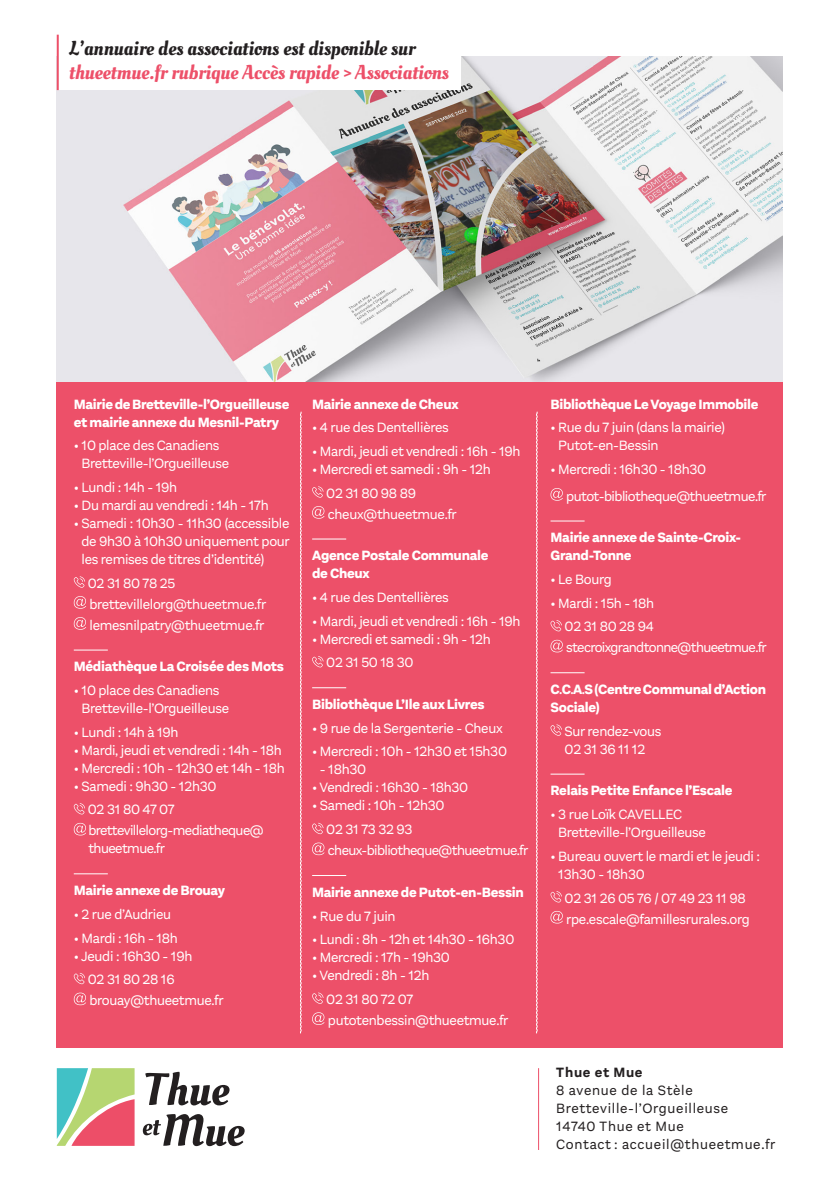
<style>
.page{position:relative;width:840px;height:1191px;background:#fff}
.page>*{position:absolute;margin:0;border:0;box-sizing:border-box;transform-origin:0 0}
.t1{font:20px "Oleo Script";color:#ed5069}
.t2{font:20px "Oleo Script";color:#231f20}
.t3{font:14px/18px "Aestetico";letter-spacing:-.02em;color:#fff}
.t4{font:800 14px/18px "Aestetico";letter-spacing:-.02em;color:#fff}
.t5{font:14px/18px "Aestetico";letter-spacing:-.04em;color:#fff}
.t6{font:14px "Aestetico";letter-spacing:.05em;color:#231f20}
.t7{font:14px "Aestetico";letter-spacing:-.045em;color:#fff}
.t8{font:700 14px "Aestetico";letter-spacing:.05em;color:#231f20}
.s1{font-size:10px}
</style>
<div class="page">
<div style="left:57px;top:381px;width:725px;height:666px;background:#ed5069"></div>
<svg style="left:57px;top:1068px;width:77px;height:77px"></svg>
<svg style="left:145px;top:1071px;width:84px;height:34px"></svg>
<svg style="left:143px;top:1114px;width:101px;height:32px"></svg>
<hr style="left:538px;top:1068px;width:1px;height:82px;background:#ed5069">
<img style="left:57px;top:57px;width:725px;height:324px">
<div style="left:58px;top:23px;width:402px;height:67px;background:#fff"></div>
<svg style="left:300px;top:411px;width:1px;height:622px"></svg>
<svg style="left:536px;top:411px;width:1px;height:622px"></svg>
<hr style="left:57px;top:35px;width:2px;height:55px;background:#ed5069">
<hr style="left:74px;top:649px;width:34px;height:1px;background:#fff">
<hr style="left:74px;top:873px;width:34px;height:1px;background:#fff">
<svg style="left:74px;top:576px;width:11px;height:11px"></svg>
<svg style="left:74px;top:596px;width:12px;height:12px"></svg>
<svg style="left:74px;top:617px;width:12px;height:12px"></svg>
<svg style="left:74px;top:803px;width:11px;height:11px"></svg>
<svg style="left:74px;top:823px;width:12px;height:12px"></svg>
<svg style="left:74px;top:973px;width:11px;height:11px"></svg>
<svg style="left:74px;top:992px;width:12px;height:13px"></svg>
<hr style="left:312px;top:538px;width:34px;height:1px;background:#fff">
<hr style="left:312px;top:687px;width:34px;height:1px;background:#fff">
<hr style="left:312px;top:875px;width:34px;height:1px;background:#fff">
<svg style="left:312px;top:486px;width:11px;height:11px"></svg>
<svg style="left:312px;top:506px;width:12px;height:12px"></svg>
<svg style="left:312px;top:656px;width:11px;height:11px"></svg>
<svg style="left:312px;top:822px;width:11px;height:12px"></svg>
<svg style="left:312px;top:842px;width:12px;height:13px"></svg>
<svg style="left:312px;top:992px;width:11px;height:12px"></svg>
<svg style="left:312px;top:1012px;width:12px;height:13px"></svg>
<hr style="left:550px;top:520px;width:34px;height:1px;background:#fff">
<hr style="left:550px;top:672px;width:34px;height:1px;background:#fff">
<hr style="left:550px;top:773px;width:34px;height:1px;background:#fff">
<svg style="left:550px;top:488px;width:12px;height:12px"></svg>
<svg style="left:550px;top:620px;width:11px;height:11px"></svg>
<svg style="left:550px;top:640px;width:12px;height:12px"></svg>
<svg style="left:550px;top:724px;width:11px;height:12px"></svg>
<svg style="left:550px;top:891px;width:11px;height:11px"></svg>
<svg style="left:550px;top:911px;width:12px;height:12px"></svg>
<p class="t2" style="left:69px;top:36px;width:348px">L’annuaire des associations est disponible sur</p>
<p class="t1" style="left:69px;top:60px;width:381px">thueetmue.fr rubrique Accès rapide &gt; Associations</p>
<p class="t4" style="left:74px;top:395px;width:217px">Mairie de Bretteville-l’Orgueilleuse et mairie annexe du Mesnil-Patry</p>
<p class="t3" style="left:81px;top:437px;width:149px;text-indent:-8px">• 10 place des Canadiens<br>Bretteville-l’Orgueilleuse</p>
<p class="t3" style="left:74px;top:478px;width:105px">• Lundi : 14h - 19h</p>
<p class="t3" style="left:74px;top:496px;width:196px">• Du mardi au vendredi : 14h - 17h</p>
<p class="t3" style="left:81px;top:514px;width:210px;text-align:justify;text-indent:-8px">• Samedi : 10h30 - 11h30 (accessible de 9h30 à 10h30 uniquement pour les remises de titres d’identité)</p>
<p class="t3" style="left:88px;top:574px;width:89px">02 31 80 78 25</p>
<p class="t3" style="left:89px;top:595px;width:178px">brettevillelorg@thueetmue.fr</p>
<p class="t3" style="left:89px;top:616px;width:176px">lemesnilpatry@thueetmue.fr</p>
<p class="t4" style="left:74px;top:658px;width:211px">Médiathèque La Croisée des Mots</p>
<p class="t3" style="left:81px;top:681px;width:149px;text-indent:-8px">• 10 place des Canadiens<br>Bretteville-l’Orgueilleuse</p>
<p class="t3" style="left:74px;top:723px;width:106px">• Lundi : 14h à 19h</p>
<p class="t3" style="left:74px;top:741px;width:209px">• Mardi, jeudi et vendredi : 14h - 18h</p>
<p class="t3" style="left:74px;top:759px;width:212px">• Mercredi : 10h - 12h30 et 14h - 18h</p>
<p class="t3" style="left:74px;top:777px;width:144px">• Samedi : 9h30 - 12h30</p>
<p class="t3" style="left:88px;top:801px;width:88px">02 31 80 47 07</p>
<p class="t5" style="left:88px;top:822px;width:177px">brettevillelorg-mediatheque@ thueetmue.fr</p>
<p class="t4" style="left:74px;top:881px;width:153px">Mairie annexe de Brouay</p>
<p class="t3" style="left:74px;top:905px;width:99px">• 2 rue d’Audrieu</p>
<p class="t3" style="left:74px;top:929px;width:106px">• Mardi : 16h - 18h</p>
<p class="t3" style="left:74px;top:947px;width:120px">• Jeudi : 16h30 - 19h</p>
<p class="t3" style="left:88px;top:970px;width:88px">02 31 80 28 16</p>
<p class="t3" style="left:89px;top:991px;width:135px">brouay@thueetmue.fr</p>
<p class="t4" style="left:312px;top:395px;width:148px">Mairie annexe de Cheux</p>
<p class="t3" style="left:312px;top:419px;width:138px">• 4 rue des Dentellières</p>
<p class="t3" style="left:312px;top:442px;width:210px">• Mardi, jeudi et vendredi : 16h - 19h</p>
<p class="t3" style="left:312px;top:460px;width:180px">• Mercredi et samedi : 9h - 12h</p>
<p class="t3" style="left:326px;top:484px;width:91px">02 31 80 98 89</p>
<p class="t3" style="left:328px;top:505px;width:130px">cheux@thueetmue.fr</p>
<p class="t4" style="left:312px;top:547px;width:178px">Agence Postale Communale de Cheux</p>
<p class="t3" style="left:312px;top:588px;width:138px">• 4 rue des Dentellières</p>
<p class="t3" style="left:312px;top:612px;width:210px">• Mardi, jeudi et vendredi : 16h - 19h</p>
<p class="t3" style="left:312px;top:630px;width:180px">• Mercredi et samedi : 9h - 12h</p>
<p class="t3" style="left:326px;top:654px;width:89px">02 31 50 18 30</p>
<p class="t4" style="left:312px;top:695px;width:174px">Bibliothèque L’Ile aux Livres</p>
<p class="t3" style="left:312px;top:719px;width:192px">• 9 rue de la Sergenterie - Cheux</p>
<p class="t3" style="left:312px;top:743px;width:196px">• Mercredi : 10h - 12h30 et 15h30</p>
<p class="t3" style="left:320px;top:761px;width:48px">- 18h30</p>
<p class="t3" style="left:312px;top:779px;width:158px">• Vendredi : 16h30 - 18h30</p>
<p class="t3" style="left:312px;top:797px;width:134px">• Samedi : 10h - 12h30</p>
<p class="t3" style="left:326px;top:820px;width:88px">02 31 73 32 93</p>
<p class="t5" style="left:328px;top:841px;width:202px">cheux-bibliotheque@thueetmue.fr</p>
<p class="t4" style="left:312px;top:883px;width:213px">Mairie annexe de Putot-en-Bessin</p>
<p class="t3" style="left:312px;top:907px;width:85px">• Rue du 7 juin</p>
<p class="t3" style="left:312px;top:930px;width:204px">• Lundi : 8h - 12h et 14h30 - 16h30</p>
<p class="t3" style="left:312px;top:948px;width:139px">• Mercredi : 17h - 19h30</p>
<p class="t3" style="left:312px;top:966px;width:119px">• Vendredi : 8h - 12h</p>
<p class="t3" style="left:326px;top:990px;width:88px">02 31 80 72 07</p>
<p class="t3" style="left:328px;top:1011px;width:182px">putotenbessin@thueetmue.fr</p>
<p class="t4" style="left:550px;top:395px;width:209px">Bibliothèque Le Voyage Immobile</p>
<p class="t3" style="left:558px;top:419px;width:168px;text-indent:-8px">• Rue du 7 juin (dans la mairie)<br>Putot-en-Bessin</p>
<p class="t3" style="left:550px;top:460px;width:157px">• Mercredi : 16h30 - 18h30</p>
<p class="t5" style="left:566px;top:487px;width:201px">putot-bibliotheque@thueetmue.fr</p>
<p class="t4" style="left:550px;top:529px;width:192px">Mairie annexe de Sainte-Croix-<br>Grand-Tonne</p>
<p class="t3" style="left:550px;top:570px;width:63px">• Le Bourg</p>
<p class="t3" style="left:550px;top:594px;width:105px">• Mardi : 15h - 18h</p>
<p class="t3" style="left:564px;top:618px;width:91px">02 31 80 28 94</p>
<p class="t7" style="left:566px;top:640px;width:202px">stecroixgrandtonne@thueetmue.fr</p>
<p class="t4" style="left:550px;top:680px;width:217px">C<span class="s1">.</span>C<span class="s1">.</span>A<span class="s1">.</span>S (Centre Communal d’Action<br>Sociale)</p>
<p class="t3" style="left:564px;top:722px;width:98px">Sur rendez-vous<br>02 31 36 11 12</p>
<p class="t4" style="left:550px;top:782px;width:183px">Relais Petite Enfance l’Escale</p>
<p class="t3" style="left:558px;top:805px;width:149px;text-indent:-8px">• 3 rue Loïk CAVELLEC<br>Bretteville-l’Orgueilleuse</p>
<p class="t3" style="left:558px;top:847px;width:203px;text-indent:-8px">• Bureau ouvert le mardi et le jeudi :<br>13h30 - 18h30</p>
<p class="t3" style="left:564px;top:889px;width:182px">02 31 26 05 76 / 07 49 23 11 98</p>
<p class="t3" style="left:566px;top:910px;width:185px">rpe.escale@famillesrurales.org</p>
<p class="t8" style="left:556px;top:1064px;width:88px">Thue et Mue</p>
<p class="t6" style="left:556px;top:1082px;width:138px">8 avenue de la Stèle</p>
<p class="t6" style="left:556px;top:1100px;width:173px">Bretteville-l’Orgueilleuse</p>
<p class="t6" style="left:556px;top:1118px;width:129px">14740 Thue et Mue</p>
<p class="t6" style="left:556px;top:1136px;width:220px">Contact : accueil@thueetmue.fr</p>
</div>
